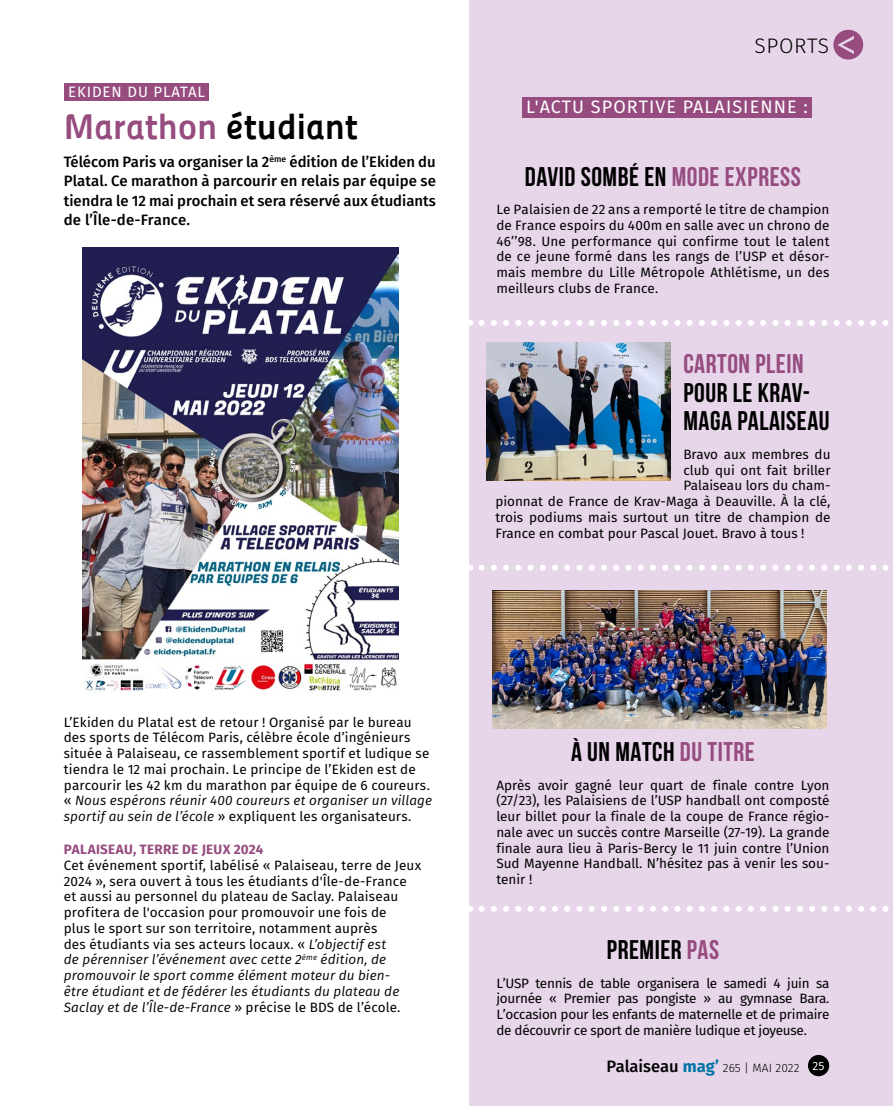
<style>
.page{position:relative;width:893px;height:1106px;background:#fff}
.page>*{position:absolute;margin:0;border:0;box-sizing:border-box;transform-origin:0 0}
.t1{font:36px "Panefresco 800 wt";color:#964c7f}
.t2{font:700 27px/28.5px "Bebas Neue";letter-spacing:.02em;color:#000}
.t3{font:700 27px "Bebas Neue";letter-spacing:.02em;color:#964c7f}
.t4{font:300 21px "Fira Sans";letter-spacing:.03em;color:#000}
.t5{font:18px "Fira Sans";letter-spacing:.06em;color:#fff}
.t6{font:500 15px/19.5px "Fira Sans";color:#000;text-align:justify}
.t7{font:15px "Fira Sans";letter-spacing:.06em;color:#fff}
.t8{font:13.5px/15.8px "Fira Sans";color:#000;text-align:justify}
.t9{font:700 13.5px "Fira Sans";letter-spacing:.02em;color:#964c7f}
.t10{font:300 12px "Fira Sans";color:#000}
.s1{color:#000}
.s2{color:#964c7f}
.s3{font-style:italic}
.s4{font-weight:500;font-size:16.5px}
.s5{font-weight:700;font-size:16.5px;color:#0074a4}
</style>
<div class="page">
<div style="left:469px;top:0;width:424px;height:1106px;background:#e7d5ea"></div>
<div style="left:808px;top:1054px;width:21px;height:22px;background:#000;border-radius:50%"></div>
<svg style="left:833px;top:30px;width:30px;height:30px"></svg>
<div style="left:64px;top:83px;width:145px;height:17px;background:#964c7f"></div>
<img style="left:82px;top:247px;width:316px;height:444px">
<img style="left:493px;top:590px;width:333px;height:138px">
<svg style="left:481px;top:320px;width:408px;height:6px"></svg>
<svg style="left:481px;top:564px;width:408px;height:6px"></svg>
<svg style="left:481px;top:906px;width:408px;height:5px"></svg>
<div style="left:522px;top:97px;width:289px;height:20px;background:#964c7f"></div>
<img style="left:486px;top:342px;width:185px;height:138px">
<p class="t7" style="left:68px;top:80px;width:138px">EKIDEN DU PLATAL</p>
<h1 class="t1" style="left:64px;top:98px;width:296px">Marathon <span class="s1">étudiant</span></h1>
<p class="t6" style="left:64px;top:151px;width:374px">Télécom Paris va organiser la 2<sup>ème</sup> édition de l’Ekiden du Platal. Ce marathon à parcourir en relais par équipe se tiendra le 12 mai prochain et sera réservé aux étudiants de l’Île-de-France.</p>
<h3 class="t4" style="left:755px;top:31px;width:76px">SPORTS</h3>
<h3 class="t5" style="left:526px;top:93px;width:283px">L'ACTU SPORTIVE PALAISIENNE :</h3>
<h2 class="t2" style="left:525px;top:162px;width:277px">DAVID SOMBÉ EN <span class="s2">MODE EXPRESS</span></h2>
<p class="t8" style="left:496px;top:201px;width:335px">Le Palaisien de 22 ans a remporté le titre de champion de France espoirs du 400m en salle avec un chrono de 46’’98. Une performance qui confirme tout le talent de ce jeune formé dans les rangs de l’USP et désor&shy;mais membre du Lille Métropole Athlétisme, un des meilleurs clubs de France.</p>
<h2 class="t3" style="left:683px;top:349px;width:122px">CARTON PLEIN</h2>
<h2 class="t2" style="left:683px;top:378px;width:148px">POUR LE KRAV-<br>MAGA PALAISEAU</h2>
<p class="t8" style="left:683px;top:446px;width:149px">Bravo aux membres du</p>
<p class="t8" style="left:683px;top:461px;width:149px">club qui ont fait briller</p>
<p class="t8" style="left:683px;top:477px;width:149px">Palaiseau lors du cham-</p>
<p class="t8" style="left:495px;top:493px;width:337px">pionnat de France de Krav-Maga à Deauville. À la clé,</p>
<p class="t8" style="left:495px;top:509px;width:337px">trois podiums mais surtout un titre de champion de</p>
<p class="t8" style="left:495px;top:524px;width:311px">France en combat pour Pascal Jouet. Bravo à tous !</p>
<p class="t8" style="left:64px;top:713px;width:370px;text-align:left">L’Ekiden du Platal est de retour ! Organisé par le bureau des sports de Télécom Paris, célèbre école d’ingénieurs située à Palaiseau, ce rassemblement sportif et ludique se tiendra le 12 mai prochain. Le principe de l’Ekiden est de parcourir les 42 km du marathon par équipe de 6 coureurs. « <span class="s3">Nous espérons réunir 400 coureurs et organiser un village sportif au sein de l’école</span> » expliquent les organisateurs.</p>
<p class="t9" style="left:64px;top:838px;width:201px">PALAISEAU, TERRE DE JEUX 2024</p>
<p class="t8" style="left:64px;top:856px;width:359px;text-align:left">Cet événement sportif, labélisé « Palaiseau, terre de Jeux 2024 », sera ouvert à tous les étudiants d'Île-de-France et aussi au personnel du plateau de Saclay. Palaiseau profitera de l'occasion pour promouvoir une fois de<br>plus le sport sur son territoire, notamment auprès<br>des étudiants via ses acteurs locaux. « <span class="s3">L’objectif est<br>de pérenniser l’événement avec cette 2</span><sup>ème</sup> <span class="s3">édition, de promouvoir le sport comme élément moteur du bien-<br>être étudiant et de fédérer les étudiants du plateau de Saclay et de l’Île-de-France</span> » précise le BDS de l’école.</p>
<h2 class="t2" style="left:571px;top:737px;width:185px">À UN MATCH <span class="s2">DU TITRE</span></h2>
<p class="t8" style="left:496px;top:776px;width:335px">Après avoir gagné leur quart de finale contre Lyon (27/23), les Palaisiens de l’USP handball ont composté leur billet pour la finale de la coupe de France régio&shy;nale avec un succès contre Marseille (27-19). La grande finale aura lieu à Paris-Bercy le 11 juin contre l’Union Sud Mayenne Handball. N’hésitez pas à venir les sou&shy;tenir !</p>
<h2 class="t2" style="left:607px;top:935px;width:114px">PREMIER <span class="s2">PAS</span></h2>
<p class="t8" style="left:496px;top:974px;width:335px">L’USP tennis de table organisera le samedi 4 juin sa journée « Premier pas pongiste » au gymnase Bara.<br>L’occasion pour les enfants de maternelle et de primaire de découvrir ce sport de manière ludique et joyeuse.</p>
<p class="t10" style="left:606px;top:1059px;width:219px"><span class="s4">Palaiseau</span> <span class="s5">mag’</span> 265 | MAI 2022 <sup>25</sup></p>
</div>
